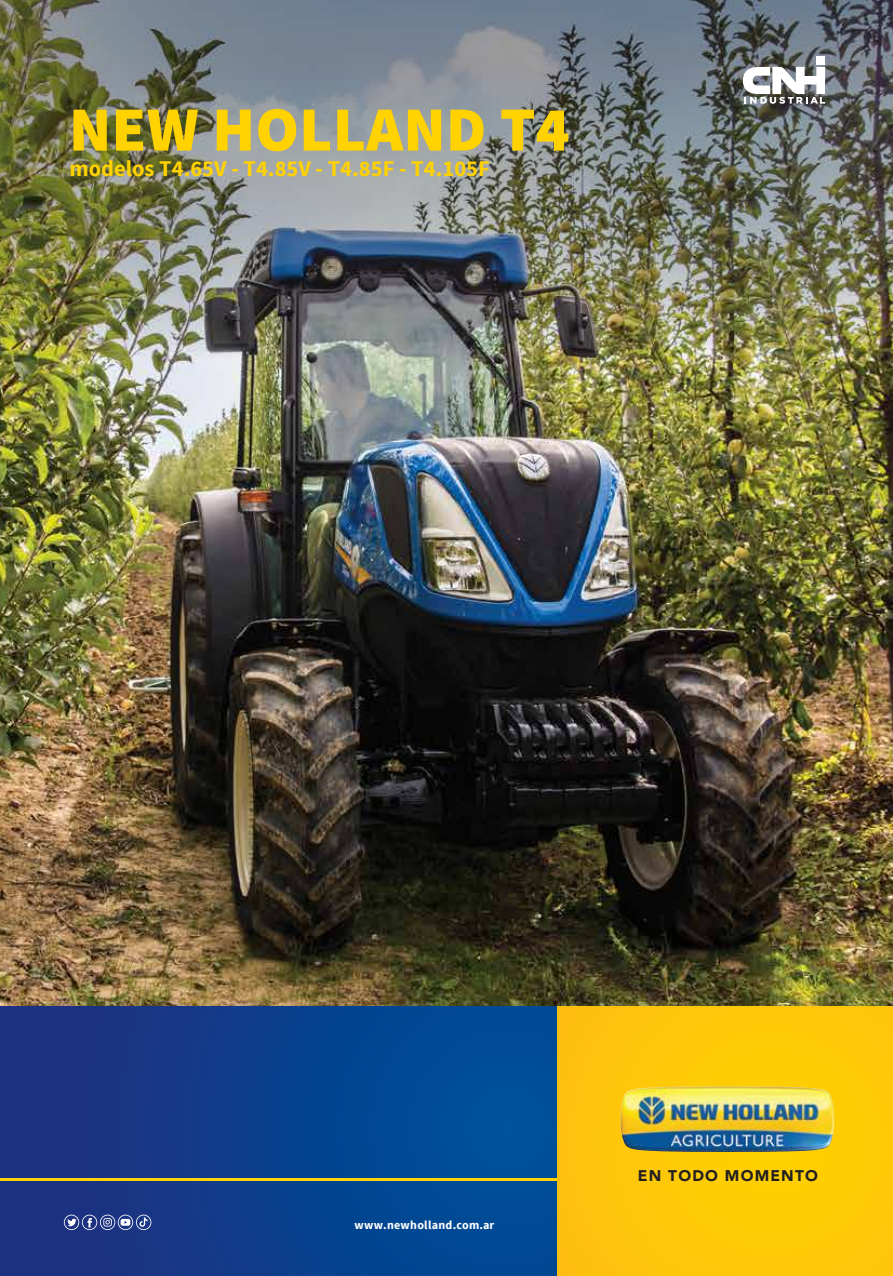
<style>
.page{position:relative;width:893px;height:1276px;background:#fff}
.page>*{position:absolute;margin:0;border:0;box-sizing:border-box;transform-origin:0 0}
.t1{font:900 63px "Source Sans Pro";letter-spacing:.005em;color:#ffd200}
.t2{font:700 22.5px "Source Sans Pro";color:#ffd200}
.t3{font:900 15.45px "Avenir";letter-spacing:.075em;color:#231f20}
.t4{font:700 12px "Source Sans Pro";letter-spacing:.025em;color:#fff}
</style>
<div class="page">
<img style="left:0;top:359px;width:893px;height:647px">
<img style="left:0;top:0;width:893px;height:359px">
<div style="left:0;top:1006px;width:558px;height:270px;background:linear-gradient(to right,#212f7e,#005199)"></div>
<hr style="left:0;top:1178px;width:558px;height:2px;background:#ffd200">
<div style="left:558px;top:1006px;width:335px;height:270px;background:#ffc808"></div>
<img style="left:620px;top:1086px;width:214px;height:66px">
<svg style="left:64px;top:1214px;width:87px;height:16px"></svg>
<div style="left:816px;top:56px;width:9px;height:9px;background:#fff"></div>
<svg style="left:743px;top:67px;width:82px;height:37px"></svg>
<h1 class="t1" style="left:69px;top:89px;width:502px">NEW HOLLAND T4</h1>
<p class="t2" style="left:69px;top:154px;width:422px">modelos T4.65V - T4.85V - T4.85F - T4.105F</p>
<p class="t4" style="left:354px;top:1217px;width:141px">www.newholland.com.ar</p>
<p class="t3" style="left:638px;top:1162px;width:181px">EN TODO MOMENTO</p>
</div>
